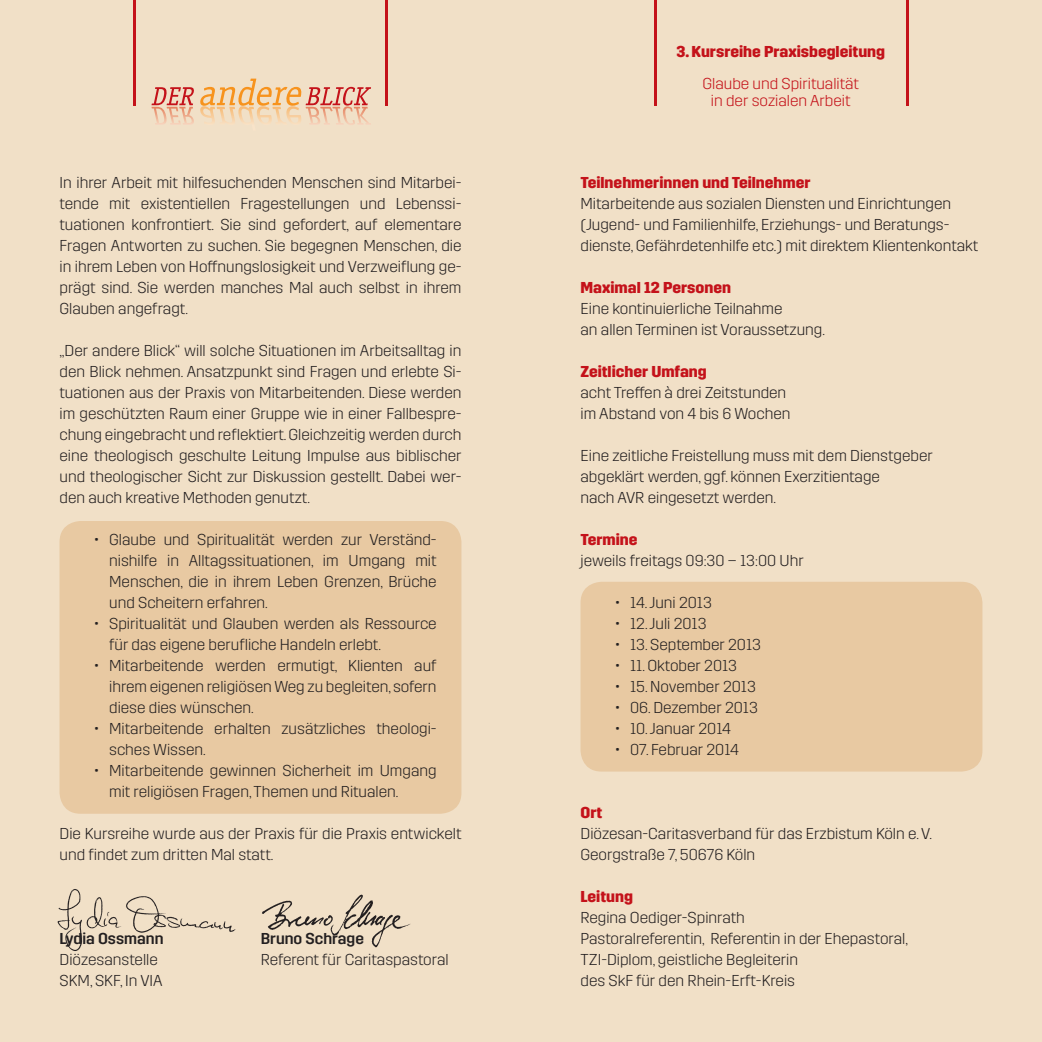
<style>
.page{position:relative;width:1042px;height:1042px;background:#f1e0c7}
.page>*{position:absolute;margin:0;border:0;box-sizing:border-box;transform-origin:0 0}
.t1{font:300 15.75px/21px "Trim";color:#231f20}
.t2{font:700 15.75px "Trim";color:#c4121a}
.t3{font:300 15.75px/16.8px "Trim";color:#c4121a;text-align:center}
.t4{font:500 15.75px "Trim";color:#231f20}
</style>
<div class="page">
<div style="left:580px;top:582px;width:402px;height:189px;background:#e8c9a2;border-radius:21px"></div>
<svg style="left:151px;top:79px;width:220px;height:46px"></svg>
<hr style="left:134px;top:0;width:2px;height:105px;background:#c4121a">
<hr style="left:655px;top:0;width:2px;height:105px;background:#c4121a">
<hr style="left:385px;top:0;width:2px;height:105px;background:#c4121a">
<hr style="left:906px;top:0;width:2px;height:105px;background:#c4121a">
<div style="left:60px;top:521px;width:401px;height:293px;background:#e8c9a2;border-radius:21px"></div>
<img style="left:57px;top:889px;width:179px;height:62px">
<img style="left:262px;top:894px;width:149px;height:54px">
<p class="t1" style="left:60px;top:172px;width:403px;text-align:justify">In ihrer Arbeit mit hilfesuchenden Menschen sind Mitarbei&shy;tende mit existentiellen Fragestellungen und Lebenssi&shy;tuationen konfrontiert. Sie sind gefordert, auf elementare Fragen Antworten zu suchen. Sie begegnen Menschen, die in ihrem Leben von Hoffnungslosigkeit und Verzweiflung ge&shy;prägt sind. Sie werden manches Mal auch selbst in ihrem Glauben angefragt.</p>
<p class="t1" style="left:60px;top:340px;width:403px;text-align:justify">„Der andere Blick“ will solche Situationen im Arbeitsalltag in den Blick nehmen. Ansatzpunkt sind Fragen und erlebte Si&shy;tuationen aus der Praxis von Mitarbeitenden. Diese werden im geschützten Raum einer Gruppe wie in einer Fallbespre&shy;chung eingebracht und reflektiert. Gleichzeitig werden durch eine theologisch geschulte Leitung Impulse aus biblischer und theologischer Sicht zur Diskussion gestellt. Dabei wer&shy;den auch kreative Methoden genutzt.</p>
<p class="t1" style="left:109px;top:529px;width:329px;text-align:justify;text-indent:-15px">• Glaube und Spiritualität werden zur Verständ&shy;nishilfe in Alltagssituationen, im Umgang mit Menschen, die in ihrem Leben Grenzen, Brüche und Scheitern erfahren.</p>
<p class="t1" style="left:109px;top:613px;width:329px;text-indent:-15px">• Spiritualität und Glauben werden als Ressource für das eigene berufliche Handeln erlebt.</p>
<p class="t1" style="left:109px;top:655px;width:329px;text-align:justify;text-indent:-15px">• Mitarbeitende werden ermutigt, Klienten auf ihrem eigenen religiösen Weg zu begleiten, sofern diese dies wünschen.</p>
<p class="t1" style="left:109px;top:718px;width:329px;text-indent:-15px">• Mitarbeitende erhalten zusätzliches theologi&shy;sches Wissen.</p>
<p class="t1" style="left:109px;top:760px;width:329px;text-indent:-15px">• Mitarbeitende gewinnen Sicherheit im Umgang mit religiösen Fragen, Themen und Ritualen.</p>
<p class="t1" style="left:60px;top:823px;width:403px">Die Kursreihe wurde aus der Praxis für die Praxis entwickelt und findet zum dritten Mal statt.</p>
<p class="t4" style="left:60px;top:930px;width:105px">Lydia Ossmann</p>
<p class="t4" style="left:261px;top:930px;width:105px">Bruno Schrage</p>
<p class="t1" style="left:60px;top:949px;width:100px">Diözesanstelle</p>
<p class="t1" style="left:261px;top:949px;width:189px">Referent für Caritaspastoral</p>
<p class="t1" style="left:60px;top:970px;width:104px">SKM, SKF, In VIA</p>
<p class="t2" style="left:676px;top:43px;width:210px">3. Kursreihe Praxisbegleitung</p>
<p class="t3" style="left:702px;top:75px;width:158px">Glaube und Spiritualität in der sozialen Arbeit</p>
<p class="t2" style="left:580px;top:173px;width:232px">Teilnehmerinnen und Teilnehmer</p>
<p class="t1" style="left:580px;top:193px;width:399px">Mitarbeitende aus sozialen Diensten und Einrichtungen (Jugend- und Familienhilfe, Erziehungs- und Beratungs&shy;dienste, Gefährdetenhilfe etc.) mit direktem Klientenkontakt</p>
<p class="t2" style="left:580px;top:278px;width:152px">Maximal 12 Personen</p>
<p class="t1" style="left:580px;top:298px;width:246px">Eine kontinuierliche Teilnahme<br>an allen Terminen ist Voraussetzung.</p>
<p class="t2" style="left:580px;top:362px;width:128px">Zeitlicher Umfang</p>
<p class="t1" style="left:580px;top:382px;width:211px">acht Treffen à drei Zeitstunden im Abstand von 4 bis 6 Wochen</p>
<p class="t1" style="left:580px;top:445px;width:354px">Eine zeitliche Freistellung muss mit dem Dienstgeber abgeklärt werden, ggf. können Exerzitientage<br>nach AVR eingesetzt werden.</p>
<p class="t2" style="left:580px;top:530px;width:59px">Termine</p>
<p class="t1" style="left:580px;top:550px;width:225px">jeweils freitags 09:30 – 13:00 Uhr</p>
<p class="t1" style="left:615px;top:592px;width:98px">• 14. Juni 2013</p>
<p class="t1" style="left:615px;top:613px;width:93px">• 12. Juli 2013</p>
<p class="t1" style="left:615px;top:634px;width:147px">• 13. September 2013</p>
<p class="t1" style="left:615px;top:655px;width:123px">• 11. Oktober 2013</p>
<p class="t1" style="left:615px;top:676px;width:142px">• 15. November 2013</p>
<p class="t1" style="left:615px;top:697px;width:144px">• 06. Dezember 2013</p>
<p class="t1" style="left:615px;top:718px;width:117px">• 10. Januar 2014</p>
<p class="t1" style="left:615px;top:739px;width:125px">• 07. Februar 2014</p>
<p class="t2" style="left:580px;top:803px;width:23px">Ort</p>
<p class="t1" style="left:580px;top:823px;width:353px">Diözesan-Caritasverband für das Erzbistum Köln e. V.<br>Georgstraße 7, 50676 Köln</p>
<p class="t2" style="left:580px;top:887px;width:54px">Leitung</p>
<p class="t1" style="left:580px;top:907px;width:329px">Regina Oediger-Spinrath<br>Pastoralreferentin, Referentin in der Ehepastoral, TZI-Diplom, geistliche Begleiterin<br>des SkF für den Rhein-Erft-Kreis</p>
</div>
